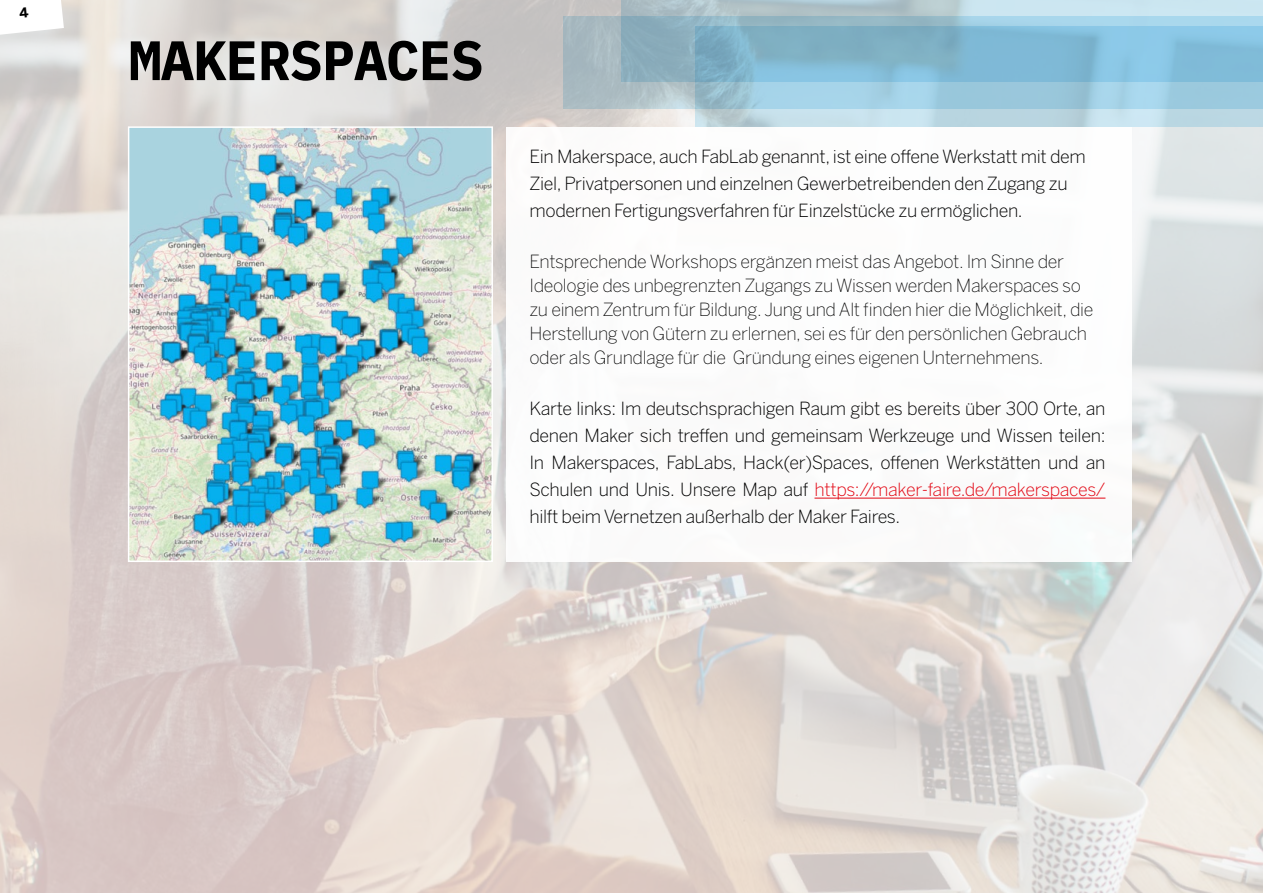
<style>
.page{position:relative;width:1263px;height:893px;background:#fff}
.page>*{position:absolute;margin:0;border:0;box-sizing:border-box;transform-origin:0 0}
.t1{font:700 55.5px "IBM Plex Mono";letter-spacing:-.02em;color:#000}
.t2{font:300 18px/27px "Benton Sans";letter-spacing:-.02em;color:#000}
.t3{font:200 18px/24px "Benton Sans";letter-spacing:-.02em;color:#000}
.s1{color:#e30613}
</style>
<div class="page">
<img style="left:0;top:0;width:1263px;height:893px">
<svg style="left:563px;top:17px;width:132px;height:92px;background:#acbdc3"></svg>
<svg style="left:621px;top:0;width:642px;height:82px;background:#a9c7d3"></svg>
<svg style="left:695px;top:26px;width:568px;height:100px;background:#94c4d9"></svg>
<div style="left:506px;top:127px;width:625px;height:434px;background:#fff"></div>
<hr style="left:814px;top:498px;width:291px;height:1px;background:#e30613">
<img style="left:131px;top:129px;width:359px;height:430px">
<div style="left:128px;top:126px;width:365px;height:436px;border:2px solid #fff"></div>
<svg style="left:0;top:0;width:64px;height:35px"></svg>
<h1 class="t1" style="left:129px;top:16px;width:357px">MAKERSPACES</h1>
<p class="t2" style="left:529px;top:143px;width:558px">Ein Makerspace, auch FabLab genannt, ist eine offene Werkstatt mit dem<br>Ziel, Privatpersonen und einzelnen Gewerbetreibenden den Zugang zu modernen Fertigungsverfahren für Einzelstücke zu ermöglichen.</p>
<p class="t3" style="left:529px;top:250px;width:565px">Entsprechende Workshops ergänzen meist das Angebot. Im Sinne der Ideologie des unbegrenzten Zugangs zu Wissen werden Makerspaces so zu einem Zentrum für Bildung. Jung und Alt finden hier die Möglichkeit, die Herstellung von Gütern zu erlernen, sei es für den persönlichen Gebrauch oder als Grundlage für die Gründung eines eigenen Unternehmens.</p>
<p class="t2" style="left:529px;top:395px;width:578px;text-align:justify">Karte links: Im deutschsprachigen Raum gibt es bereits über 300 Orte, an denen Maker sich treffen und gemeinsam Werkzeuge und Wissen teilen:<br>In Makerspaces, FabLabs, Hack(er)Spaces, offenen Werkstätten und an Schulen und Unis. Unsere Map auf <span class="s1">https://maker-faire.de/makerspaces/ </span>hilft beim Vernetzen außerhalb der Maker Faires.</p>
</div>
